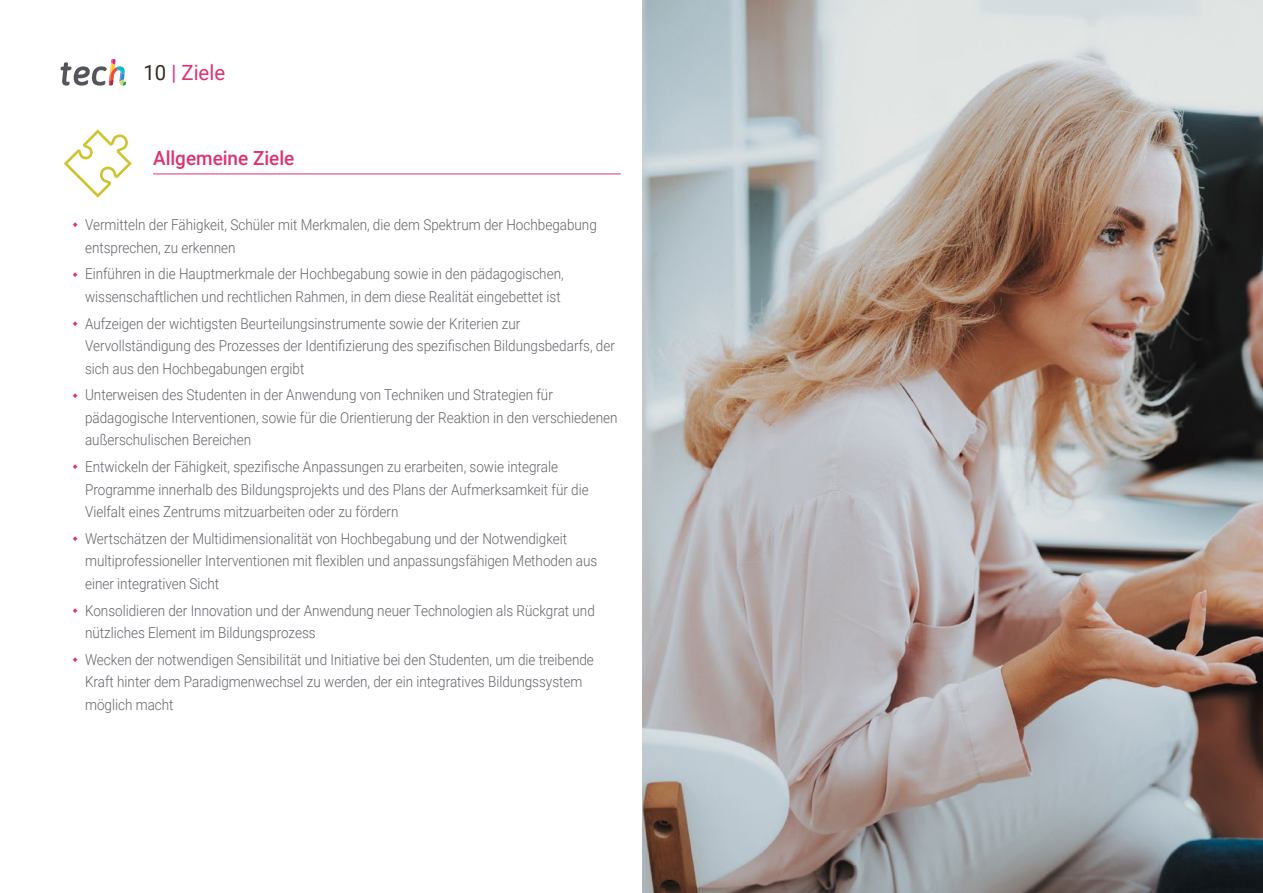
<style>
.page{position:relative;width:1263px;height:893px;background:#fff}
.page>*{position:absolute;margin:0;border:0;box-sizing:border-box;transform-origin:0 0}
.t1{font:21px "Roboto";color:#df3174}
.t2{font:500 19.5px "Roboto";color:#df3174}
.t3{font:300 15px/22.5px "Roboto";color:#61646a;scale:.9 1}
.s1{color:#312e20}
</style>
<div class="page">
<hr style="left:153px;top:174px;width:468px;height:1px;background:#df3174">
<svg style="left:64px;top:129px;width:68px;height:69px"></svg>
<img style="left:642px;top:0;width:621px;height:893px">
<svg style="left:61px;top:59px;width:65px;height:27px"></svg>
<h1 class="t1" style="left:144px;top:57px;width:83px"><span class="s1">10</span> | Ziele</h1>
<h2 class="t2" style="left:153px;top:144px;width:143px">Allgemeine Ziele</h2>
<p class="t3" style="left:85px;top:213px;width:570px">Vermitteln der Fähigkeit, Schüler mit Merkmalen, die dem Spektrum der Hochbegabung entsprechen, zu erkennen</p>
<p class="t3" style="left:85px;top:262px;width:533px">Einführen in die Hauptmerkmale der Hochbegabung sowie in den pädagogischen, wissenschaftlichen und rechtlichen Rahmen, in dem diese Realität eingebettet ist</p>
<p class="t3" style="left:85px;top:311px;width:590px">Aufzeigen der wichtigsten Beurteilungsinstrumente sowie der Kriterien zur<br>Vervollständigung des Prozesses der Identifizierung des spezifischen Bildungsbedarfs, der sich aus den Hochbegabungen ergibt</p>
<p class="t3" style="left:85px;top:383px;width:593px">Unterweisen des Studenten in der Anwendung von Techniken und Strategien für pädagogische Interventionen, sowie für die Orientierung der Reaktion in den verschiedenen außerschulischen Bereichen</p>
<p class="t3" style="left:85px;top:455px;width:561px">Entwickeln der Fähigkeit, spezifische Anpassungen zu erarbeiten, sowie integrale<br>Programme innerhalb des Bildungsprojekts und des Plans der Aufmerksamkeit für die<br>Vielfalt eines Zentrums mitzuarbeiten oder zu fördern</p>
<p class="t3" style="left:85px;top:527px;width:571px">Wertschätzen der Multidimensionalität von Hochbegabung und der Notwendigkeit multiprofessioneller Interventionen mit flexiblen und anpassungsfähigen Methoden aus einer integrativen Sicht</p>
<p class="t3" style="left:85px;top:598px;width:568px">Konsolidieren der Innovation und der Anwendung neuer Technologien als Rückgrat und nützliches Element im Bildungsprozess</p>
<p class="t3" style="left:85px;top:648px;width:567px">Wecken der notwendigen Sensibilität und Initiative bei den Studenten, um die treibende<br>Kraft hinter dem Paradigmenwechsel zu werden, der ein integratives Bildungssystem möglich macht</p>
</div>
